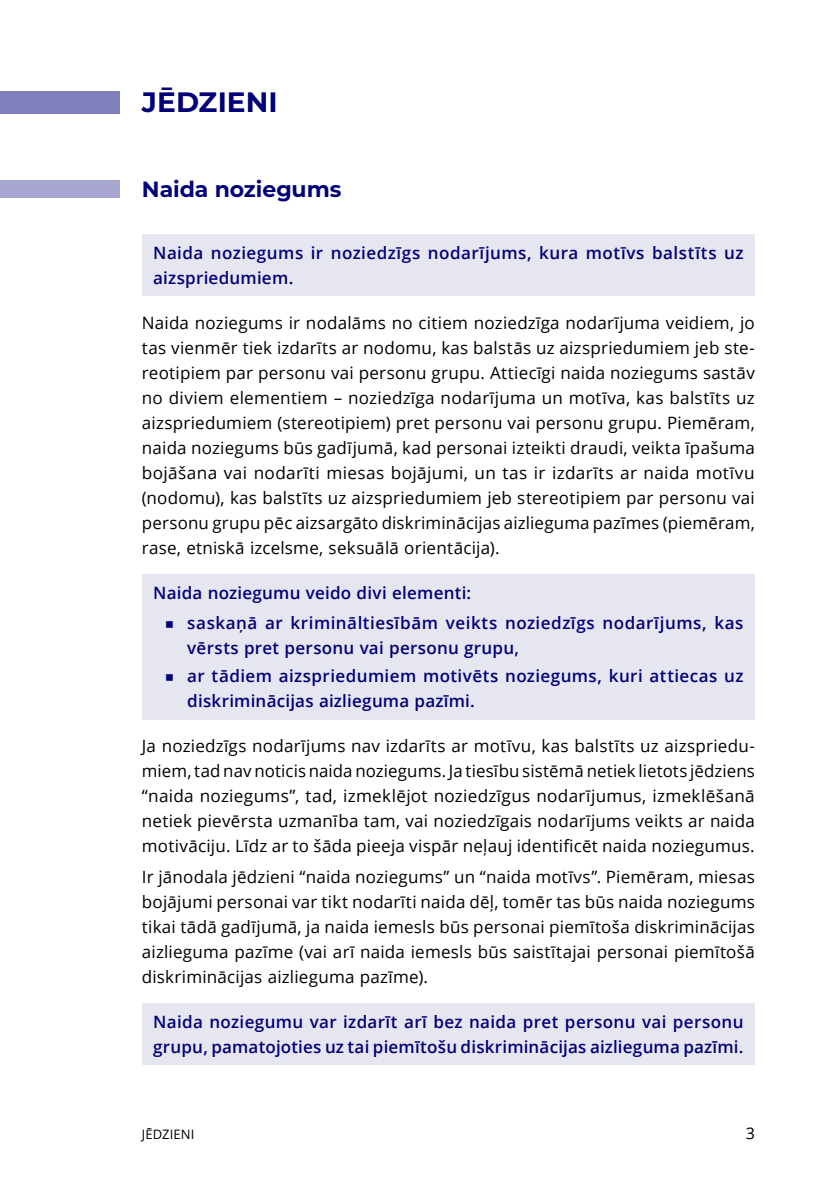
<style>
.page{position:relative;width:840px;height:1191px;background:#fff}
.page>*{position:absolute;margin:0;border:0;box-sizing:border-box;transform-origin:0 0}
.t1{font:700 28px "Montserrat";color:#020079}
.t2{font:700 22px "Montserrat";letter-spacing:-.005em;color:#020079}
.t3{font:17px/25px "Open Sans";letter-spacing:.01em;color:#000;text-align:justify}
.t4{font:600 17px/25px "Open Sans";letter-spacing:.02em;color:#020079}
.t5{font:16px "Open Sans";color:#000}
.t6{font:13px "Open Sans";color:#000}
.s1{font-family:"Montserrat";font-weight:400}
</style>
<div class="page">
<div style="left:0;top:91px;width:119px;height:23px;background:#8180bc"></div>
<div style="left:0;top:180px;width:119px;height:18px;background:#a7a6d0"></div>
<div style="left:142px;top:234px;width:612px;height:62px;background:#e6e6f1"></div>
<div style="left:142px;top:574px;width:612px;height:37px;background:#e6e6f1"></div>
<div style="left:142px;top:605px;width:612px;height:62px;background:#e6e6f1"></div>
<div style="left:142px;top:658px;width:612px;height:61px;background:#e6e6f1"></div>
<div style="left:142px;top:1003px;width:612px;height:62px;background:#e6e6f1"></div>
<h1 class="t1" style="left:142px;top:82px;width:137px">JĒDZIENI</h1>
<p class="t2" style="left:142px;top:173px;width:201px">Naida noziegums</p>
<p class="t4" style="left:153px;top:240px;width:591px">Naida noziegums ir noziedzīgs nodarījums, kura motīvs balstīts uz aizspriedumiem.</p>
<p class="t3" style="left:142px;top:309px;width:614px">Naida noziegums ir nodalāms no citiem noziedzīga nodarījuma veidiem, jo tas vienmēr tiek izdarīts ar nodomu, kas balstās uz aizspriedumiem jeb ste&shy;reotipiem par personu vai personu grupu. Attiecīgi naida noziegums sastāv no diviem elementiem – noziedzīga nodarījuma un motīva, kas balstīts uz aizspriedumiem (stereotipiem) pret personu vai personu grupu. Piemēram, naida noziegums būs gadījumā, kad personai izteikti draudi, veikta īpašuma bojāšana vai nodarīti miesas bojājumi, un tas ir izdarīts ar naida motīvu (nodomu), kas balstīts uz aizspriedumiem jeb stereotipiem par personu vai personu grupu pēc aizsargāto diskriminācijas aizlieguma pazīmes (piemēram, rase, etniskā izcelsme, seksuālā orientācija).</p>
<p class="t4" style="left:153px;top:579px;width:319px">Naida noziegumu veido divi elementi:</p>
<p class="t4" style="left:187px;top:610px;width:557px;text-indent:-23px"><span class="s1">■</span> saskaņā ar krimināltiesībām veikts noziedzīgs nodarījums, kas vērsts pret personu vai personu grupu,</p>
<p class="t4" style="left:187px;top:663px;width:557px;text-indent:-23px"><span class="s1">■</span> ar tādiem aizspriedumiem motivēts noziegums, kuri attiecas uz diskriminācijas aizlieguma pazīmi.</p>
<p class="t3" style="left:142px;top:733px;width:614px">Ja noziedzīgs nodarījums nav izdarīts ar motīvu, kas balstīts uz aizspriedu&shy;miem, tad nav noticis naida noziegums. Ja tiesību sistēmā netiek lietots jēdziens “naida noziegums”, tad, izmeklējot noziedzīgus nodarījumus, izmeklēšanā netiek pievērsta uzmanība tam, vai noziedzīgais nodarījums veikts ar naida motivāciju. Līdz ar to šāda pieeja vispār neļauj identificēt naida noziegumus.</p>
<p class="t3" style="left:142px;top:863px;width:614px">Ir jānodala jēdzieni “naida noziegums” un “naida motīvs”. Piemēram, miesas bojājumi personai var tikt nodarīti naida dēļ, tomēr tas būs naida noziegums tikai tādā gadījumā, ja naida iemesls būs personai piemītoša diskriminācijas aizlieguma pazīme (vai arī naida iemesls būs saistītajai personai piemītošā diskriminācijas aizlieguma pazīme).</p>
<p class="t4" style="left:153px;top:1008px;width:591px">Naida noziegumu var izdarīt arī bez naida pret personu vai personu grupu, pamatojoties uz tai piemītošu diskriminācijas aizlieguma pazīmi.</p>
<p class="t6" style="left:142px;top:1125px;width:12px">Jēdzieni</p>
<p class="t5" style="left:745px;top:1121px;width:11px">3</p>
</div>
